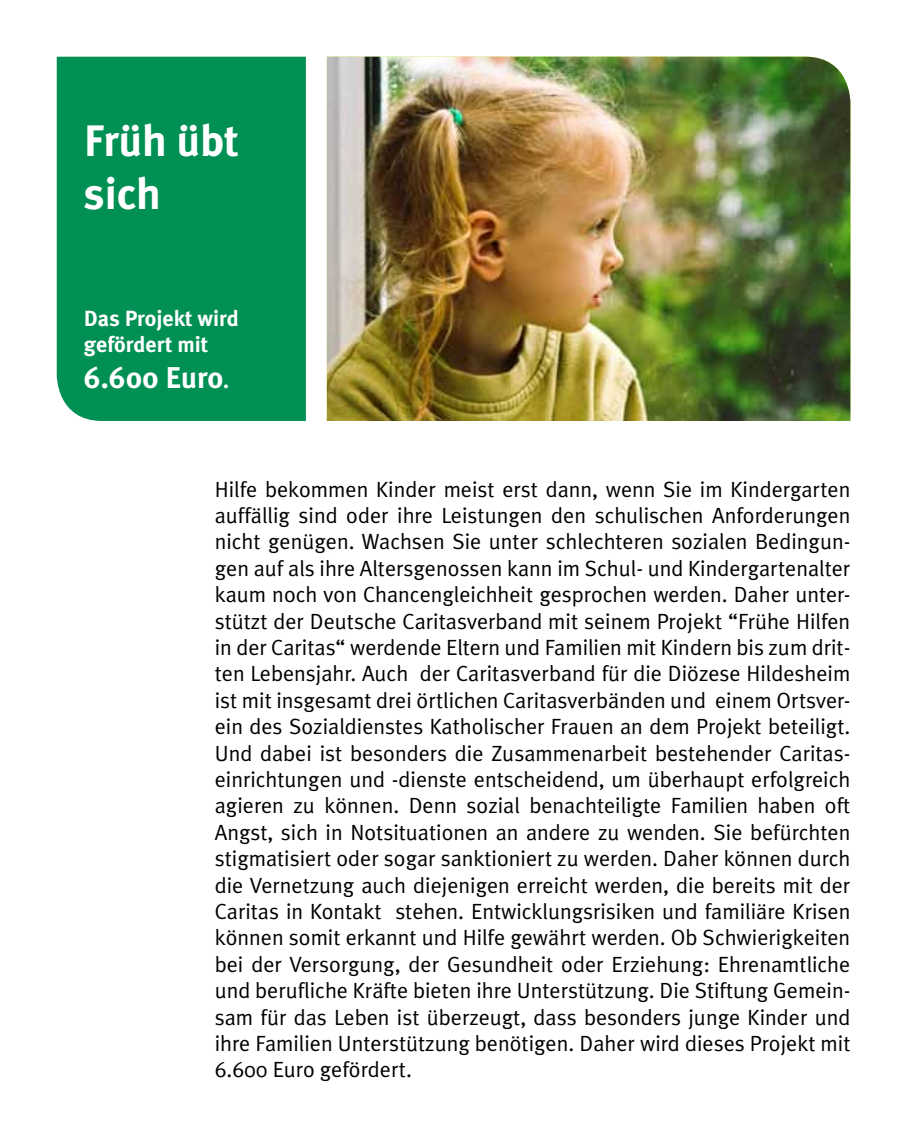
<style>
.page{position:relative;width:908px;height:1134px;background:#fff}
.page>*{position:absolute;margin:0;border:0;box-sizing:border-box;transform-origin:0 0}
.t1{font:700 44px/52.8px "Meta Plus";color:#fff}
.t2{font:700 30px "Meta Plus";color:#fff}
.t3{font:22px/26.4px "Meta Plus Normal";color:#000;text-align:justify}
.t4{font:700 22px/26.4px "Meta Plus";color:#fff}
.s1{font-size:22px}
</style>
<div class="page">
<img style="left:327px;top:57px;width:523px;height:364px">
<div style="left:57px;top:57px;width:249px;height:364px;background:#009054"></div>
<h1 class="t1" style="left:84px;top:114px;width:156px">Früh übt sich</h1>
<p class="t4" style="left:84px;top:305px;width:156px">Das Projekt wird gefördert mit</p>
<h2 class="t2" style="left:84px;top:361px;width:147px">6.600 Euro<span class="s1">.</span></h2>
<p class="t3" style="left:215px;top:475px;width:637px">Hilfe bekommen Kinder meist erst dann, wenn Sie im Kindergarten auffällig sind oder ihre Leistungen den schulischen Anforderungen nicht genügen. Wachsen Sie unter schlechteren sozialen Bedingun&shy;gen auf als ihre Altersgenossen kann im Schul- und Kindergartenalter kaum noch von Chancengleichheit gesprochen werden. Daher unter&shy;stützt der Deutsche Caritasverband mit seinem Projekt “Frühe Hilfen in der Caritas“ werdende Eltern und Familien mit Kindern bis zum drit&shy;ten Lebensjahr. Auch der Caritasverband für die Diözese Hildesheim ist mit insgesamt drei örtlichen Caritasverbänden und einem Ortsver&shy;ein des Sozialdienstes Katholischer Frauen an dem Projekt beteiligt.<br>Und dabei ist besonders die Zusammenarbeit bestehender Caritas&shy;einrichtungen und -dienste entscheidend, um überhaupt erfolgreich agieren zu können. Denn sozial benachteiligte Familien haben oft Angst, sich in Notsituationen an andere zu wenden. Sie befürchten stigmatisiert oder sogar sanktioniert zu werden. Daher können durch die Vernetzung auch diejenigen erreicht werden, die bereits mit der Caritas in Kontakt stehen. Entwicklungsrisiken und familiäre Krisen können somit erkannt und Hilfe gewährt werden. Ob Schwierigkeiten bei der Versorgung, der Gesundheit oder Erziehung: Ehrenamtliche und berufliche Kräfte bieten ihre Unterstützung. Die Stiftung Gemein&shy;sam für das Leben ist überzeugt, dass besonders junge Kinder und ihre Familien Unterstützung benötigen. Daher wird dieses Projekt mit 6.600 Euro gefördert.</p>
</div>
